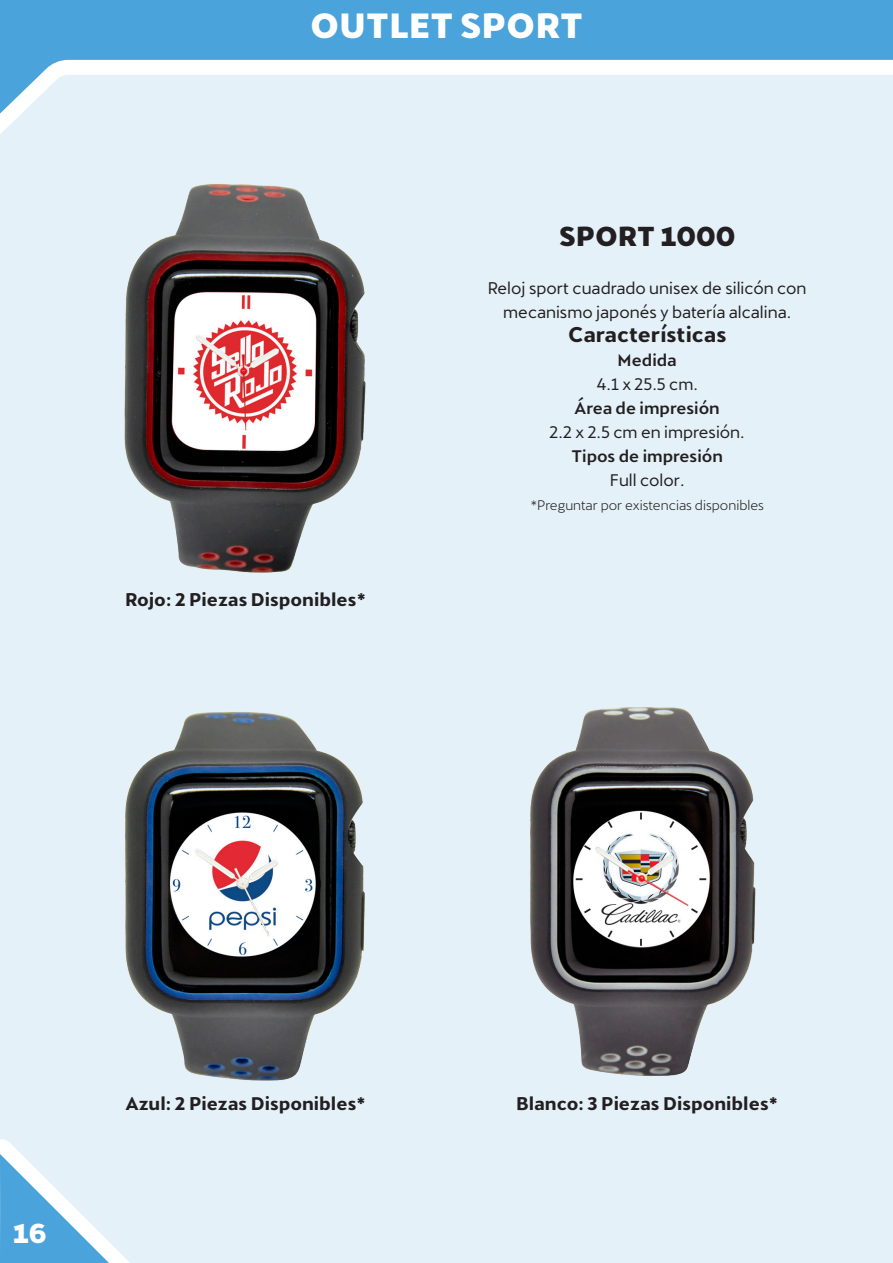
<style>
.page{position:relative;width:893px;height:1263px;background:#fff}
.page>*{position:absolute;margin:0;border:0;box-sizing:border-box;transform-origin:0 0}
.t1{font:800 34.5px "Cupra";color:#fff}
.Titulo{font:800 27px "Cupra";color:#231f20}
.t2{font:800 27px "Cupra";color:#fff}
.t3{font:700 21px "Cupra";color:#231f20}
.t4{font:700 18px "Cupra";color:#231f20}
.Texto{font:16.5px/24px "Cupra";color:#231f20;text-align:center}
.Texto_Negritas{font:500 16.5px "Cupra";color:#231f20}
.Titulo-2{font:13.5px "Cupra";color:#231f20}
.s1{font-weight:500}
</style>
<div class="page">
<svg style="left:0;top:0;width:893px;height:75px;fill:#4aa3da"></svg>
<div style="left:0;top:75px;width:892px;height:1188px;background:#e4f1f9"></div>
<svg style="left:892px;top:75px;width:1px;height:1188px"></svg>
<img style="left:120px;top:174px;width:252px;height:408px">
<img style="left:120px;top:702px;width:252px;height:384px">
<img style="left:523px;top:702px;width:239px;height:384px">
<p class="t1" style="left:310px;top:6px;width:274px">OUTLET SPORT</p>
<p class="Titulo" style="left:559px;top:221px;width:178px">SPORT 1000</p>
<p class="Texto" style="left:488px;top:273px;width:320px">Reloj sport cuadrado unisex de silicón con mecanismo japonés y batería alcalina.</p>
<p class="Texto" style="left:596px;top:345px;width:103px"><span class="s1">Medida<br></span>4.1 x 25.5 cm.</p>
<p class="Texto_Negritas" style="left:575px;top:399px;width:147px">Área de impresión</p>
<p class="Texto" style="left:550px;top:417px;width:197px">2.2 x 2.5 cm en impresión.</p>
<p class="Texto_Negritas" style="left:571px;top:447px;width:153px">Tipos de impresión</p>
<p class="Texto" style="left:610px;top:465px;width:76px">Full color.</p>
<p class="t3" style="left:568px;top:322px;width:160px">Características</p>
<p class="t4" style="left:125px;top:589px;width:243px">Rojo: 2 Piezas Disponibles*</p>
<p class="Titulo-2" style="left:530px;top:493px;width:235px">*Preguntar por existencias disponibles</p>
<h2 class="t2" style="left:13px;top:1218px;width:35px">16</h2>
<p class="t4" style="left:125px;top:1093px;width:242px">Azul: 2 Piezas Disponibles*</p>
<p class="t4" style="left:516px;top:1093px;width:264px">Blanco: 3 Piezas Disponibles*</p>
</div>
